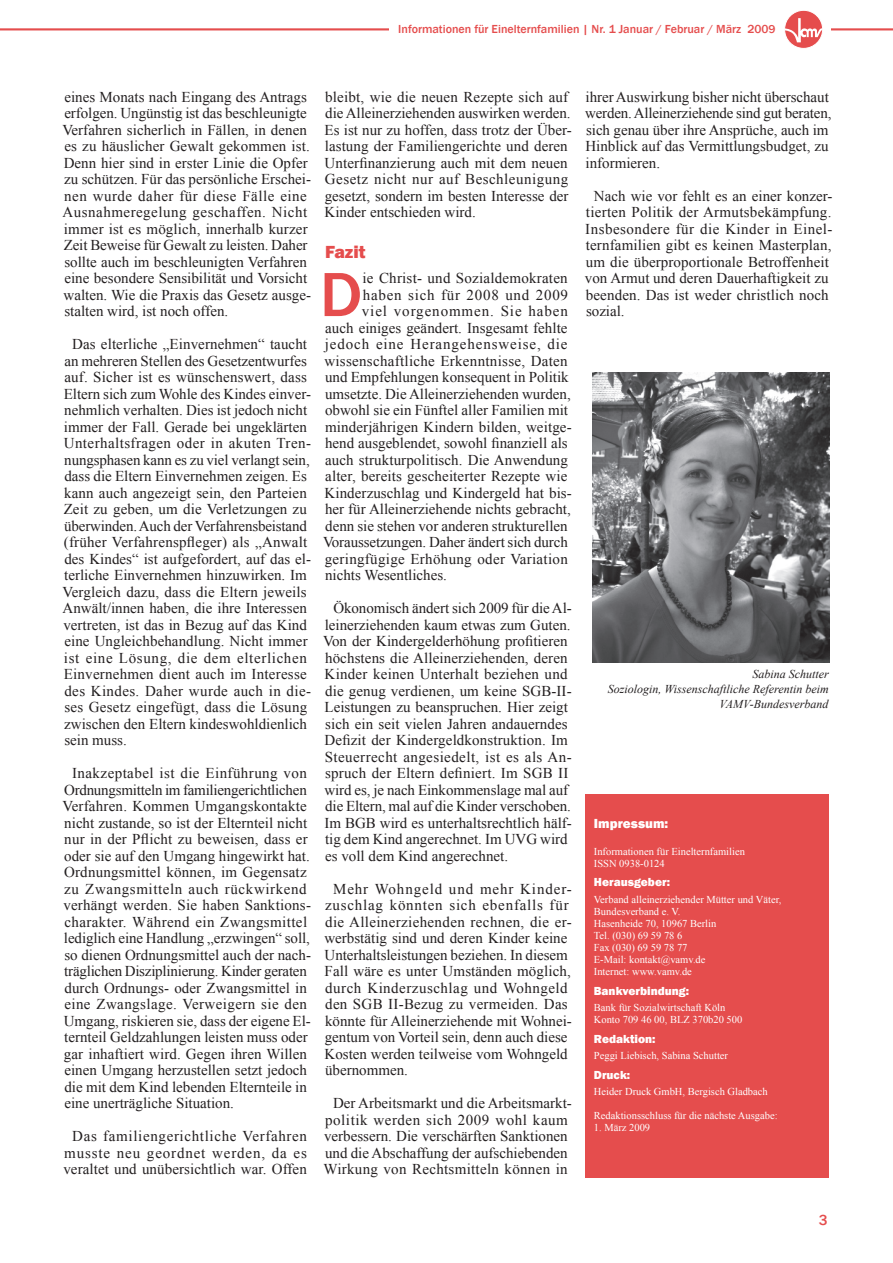
<style>
.page{position:relative;width:893px;height:1263px;background:#fff}
.page>*{position:absolute;margin:0;border:0;box-sizing:border-box;transform-origin:0 0}
.t1{font:500 64.5px "Franklin Gothic";color:#e54d4d}
.t2{font:800 18px "Franklin Gothic";color:#e54d4d}
.t3{font:15px/16.5px "Times New Roman";color:#231f20}
.t4{font:15px/16.5px "Times New Roman";letter-spacing:.045em;color:#231f20;text-align:center}
.t5{font:15px "Times New Roman";letter-spacing:.02em;color:#231f20}
.t6{font:15px "Times New Roman";letter-spacing:.06em;color:#231f20}
.t7{font:15px "Times New Roman";letter-spacing:.05em;color:#231f20}
.t8{font:500 15px "Franklin Gothic";color:#e54d4d}
.t9{font:800 13.5px "Franklin Gothic";color:#fff}
.t10{font:italic 12px/15px "Times New Roman";color:#231f20;text-align:right}
.t11{font:500 12px "Franklin Gothic";color:#e54d4d}
.t12{font:800 12px "Franklin Gothic";color:#fff}
.t13{font:10.5px/12px "Times New Roman";color:#fff}
</style>
<div class="page">
<hr style="left:0;top:28px;width:893px;height:2px;background:#e54d4d">
<div style="left:390px;top:16px;width:396px;height:25px;background:#fff"></div>
<div style="left:784px;top:10px;width:46px;height:39px;background:#fff"></div>
<div style="left:785px;top:10px;width:38px;height:38px;background:#e54d4d;border-radius:50%"></div>
<svg style="left:786px;top:18px;width:35px;height:24px"></svg>
<div style="left:784px;top:10px;width:39px;height:38px;border:1px solid #fff;border-radius:50%"></div>
<div style="left:585px;top:795px;width:244px;height:383px;background:#e54d4d"></div>
<img style="left:592px;top:372px;width:237px;height:291px">
<p class="t11" style="left:398px;top:22px;width:379px">Informationen für Einelternfamilien | Nr. 1 Januar / Februar / März 2009</p>
<p class="t3" style="left:62px;top:88px;width:250px">eines Monats nach Eingang des Antrags erfolgen. Ungünstig ist das beschleunigte Verfahren sicherlich in Fällen, in denen es zu häuslicher Gewalt gekommen ist.<br>Denn hier sind in erster Linie die Opfer zu schützen. Für das persönliche Erschei&shy;nen wurde daher für diese Fälle eine Ausnahmeregelung geschaffen. Nicht immer ist es möglich, innerhalb kurzer Zeit Beweise für Gewalt zu leisten. Daher sollte auch im beschleunigten Verfahren eine besondere Sensibilität und Vorsicht walten. Wie die Praxis das Gesetz ausge&shy;stalten wird, ist noch offen.</p>
<p class="t3" style="left:62px;top:336px;width:250px;text-indent:10px">Das elterliche „Einvernehmen“ taucht an mehreren Stellen des Gesetzentwurfes auf. Sicher ist es wünschenswert, dass Eltern sich zum Wohle des Kindes einver&shy;nehmlich verhalten. Dies ist jedoch nicht immer der Fall. Gerade bei ungeklärten Unterhaltsfragen oder in akuten Tren&shy;nungsphasen kann es zu viel verlangt sein, dass die Eltern Einvernehmen zeigen. Es kann auch angezeigt sein, den Parteien Zeit zu geben, um die Verletzungen zu überwinden. Auch der Verfahrensbeistand (früher Verfahrenspfleger) als „Anwalt des Kindes“ ist aufgefordert, auf das el&shy;terliche Einvernehmen hinzuwirken. Im Vergleich dazu, dass die Eltern jeweils Anwält/innen haben, die ihre Interessen vertreten, ist das in Bezug auf das Kind eine Ungleichbehandlung. Nicht immer ist eine Lösung, die dem elterlichen Einvernehmen dient auch im Interesse des Kindes. Daher wurde auch in die&shy;ses Gesetz eingefügt, dass die Lösung zwischen den Eltern kindeswohldienlich sein muss.</p>
<p class="t3" style="left:62px;top:765px;width:250px;text-indent:10px">Inakzeptabel ist die Einführung von Ordnungsmitteln im familiengerichtlichen Verfahren. Kommen Umgangskontakte nicht zustande, so ist der Elternteil nicht nur in der Pflicht zu beweisen, dass er oder sie auf den Umgang hingewirkt hat.<br>Ordnungsmittel können, im Gegensatz zu Zwangsmitteln auch rückwirkend verhängt werden. Sie haben Sanktions&shy;charakter. Während ein Zwangsmittel lediglich eine Handlung „erzwingen“ soll, so dienen Ordnungsmittel auch der nach&shy;träglichen Disziplinierung. Kinder geraten durch Ordnungs- oder Zwangsmittel in eine Zwangslage. Verweigern sie den Umgang, riskieren sie, dass der eigene El&shy;ternteil Geldzahlungen leisten muss oder gar inhaftiert wird. Gegen ihren Willen einen Umgang herzustellen setzt jedoch die mit dem Kind lebenden Elternteile in eine unerträgliche Situation.</p>
<p class="t4" style="left:63px;top:1128px;width:245px">Das familiengerichtliche Verfahren musste neu geordnet werden, da es veraltet und unübersichtlich war. Offen</p>
<p class="t3" style="left:325px;top:88px;width:249px">bleibt, wie die neuen Rezepte sich auf die Alleinerziehenden auswirken werden.<br>Es ist nur zu hoffen, dass trotz der Über&shy;lastung der Familiengerichte und deren Unterfinanzierung auch mit dem neuen Gesetz nicht nur auf Beschleunigung gesetzt, sondern im besten Interesse der Kinder entschieden wird.</p>
<p class="t2" style="left:325px;top:240px;width:42px">Fazit</p>
<h1 class="t1" style="left:320px;top:255px;width:44px">D</h1>
<p class="t3" style="left:363px;top:270px;width:207px">ie Christ- und Sozialdemokraten</p>
<p class="t7" style="left:363px;top:284px;width:207px">haben sich für 2008 und 2009</p>
<p class="t6" style="left:362px;top:301px;width:207px">viel vorgenommen. Sie haben</p>
<p class="t3" style="left:325px;top:319px;width:244px">auch einiges geändert. Insgesamt fehlte</p>
<p class="t6" style="left:325px;top:334px;width:244px">jedoch eine Herangehensweise, die</p>
<p class="t5" style="left:324px;top:350px;width:245px">wissenschaftliche Erkenntnisse, Daten</p>
<p class="t3" style="left:325px;top:369px;width:245px">und Empfehlungen konsequent in Politik</p>
<p class="t3" style="left:325px;top:385px;width:247px">umsetzte. Die Alleinerziehenden wurden,</p>
<p class="t3" style="left:325px;top:402px;width:244px">obwohl sie ein Fünftel aller Familien mit</p>
<p class="t3" style="left:325px;top:418px;width:248px">minderjährigen Kindern bilden, weitge-</p>
<p class="t3" style="left:325px;top:435px;width:244px">hend ausgeblendet, sowohl finanziell als</p>
<p class="t3" style="left:325px;top:451px;width:244px">auch strukturpolitisch. Die Anwendung</p>
<p class="t3" style="left:325px;top:468px;width:244px">alter, bereits gescheiterter Rezepte wie</p>
<p class="t3" style="left:325px;top:484px;width:249px">Kinderzuschlag und Kindergeld hat bis-</p>
<p class="t3" style="left:325px;top:501px;width:247px">her für Alleinerziehende nichts gebracht,</p>
<p class="t3" style="left:325px;top:517px;width:244px">denn sie stehen vor anderen strukturellen</p>
<p class="t3" style="left:323px;top:534px;width:246px">Voraussetzungen. Daher ändert sich durch</p>
<p class="t5" style="left:325px;top:548px;width:245px">geringfügige Erhöhung oder Variation</p>
<p class="t3" style="left:325px;top:567px;width:123px">nichts Wesentliches.</p>
<p class="t3" style="left:323px;top:600px;width:250px;text-indent:10px">Ökonomisch ändert sich 2009 für die Al&shy;leinerziehenden kaum etwas zum Guten.<br>Von der Kindergelderhöhung profitieren höchstens die Alleinerziehenden, deren Kinder keinen Unterhalt beziehen und die genug verdienen, um keine SGB-II-Leistungen zu beanspruchen. Hier zeigt sich ein seit vielen Jahren andauerndes Defizit der Kindergeldkonstruktion. Im Steuerrecht angesiedelt, ist es als An&shy;spruch der Eltern definiert. Im SGB II wird es, je nach Einkommenslage mal auf die Eltern, mal auf die Kinder verschoben.<br>Im BGB wird es unterhaltsrechtlich hälf&shy;tig dem Kind angerechnet. Im UVG wird es voll dem Kind angerechnet.</p>
<p class="t3" style="left:324px;top:880px;width:249px;text-indent:9px">Mehr Wohngeld und mehr Kinder&shy;zuschlag könnten sich ebenfalls für die Alleinerziehenden rechnen, die er&shy;werbstätig sind und deren Kinder keine Unterhaltsleistungen beziehen. In diesem Fall wäre es unter Umständen möglich, durch Kinderzuschlag und Wohngeld den SGB II-Bezug zu vermeiden. Das könnte für Alleinerziehende mit Wohnei&shy;gentum von Vorteil sein, denn auch diese Kosten werden teilweise vom Wohngeld übernommen.</p>
<p class="t3" style="left:323px;top:1095px;width:250px;text-indent:10px">Der Arbeitsmarkt und die Arbeitsmarkt&shy;politik werden sich 2009 wohl kaum verbessern. Die verschärften Sanktionen und die Abschaffung der aufschiebenden Wirkung von Rechtsmitteln können in</p>
<p class="t3" style="left:585px;top:88px;width:248px">ihrer Auswirkung bisher nicht überschaut werden. Alleinerziehende sind gut beraten, sich genau über ihre Ansprüche, auch im Hinblick auf das Vermittlungsbudget, zu informieren.</p>
<p class="t3" style="left:585px;top:187px;width:249px;text-indent:9px">Nach wie vor fehlt es an einer konzer&shy;tierten Politik der Armutsbekämpfung.<br>Insbesondere für die Kinder in Einel&shy;ternfamilien gibt es keinen Masterplan, um die überproportionale Betroffenheit von Armut und deren Dauerhaftigkeit zu beenden. Das ist weder christlich noch sozial.</p>
<p class="t10" style="left:608px;top:666px;width:222px">Sabina Schutter<br>Soziologin, Wissenschaftliche Referentin beim<br>VAMV-Bundesverband</p>
<p class="t9" style="left:594px;top:814px;width:76px">Impressum:</p>
<p class="t13" style="left:594px;top:845px;width:153px">Informationen für Einelternfamilien<br>ISSN 0938-0124</p>
<p class="t12" style="left:594px;top:875px;width:78px">Herausgeber:</p>
<p class="t13" style="left:594px;top:893px;width:189px">Verband alleinerziehender Mütter und Väter,<br>Bundesverband e. V.<br>Hasenheide 70, 10967 Berlin<br>Tel. (030) 69 59 78 6<br>Fax (030) 69 59 78 77<br>E-Mail: kontakt@vamv.de<br>Internet: www.vamv.de</p>
<p class="t12" style="left:594px;top:983px;width:97px">Bankverbindung:</p>
<p class="t13" style="left:594px;top:1001px;width:150px">Bank für Sozialwirtschaft Köln<br>Konto 709 46 00, BLZ 370b20 500</p>
<p class="t12" style="left:594px;top:1031px;width:63px">Redaktion:</p>
<p class="t13" style="left:594px;top:1049px;width:136px">Peggi Liebisch, Sabina Schutter</p>
<p class="t12" style="left:594px;top:1067px;width:38px">Druck:</p>
<p class="t13" style="left:594px;top:1085px;width:175px">Heider Druck GmbH, Bergisch Gladbach</p>
<p class="t13" style="left:594px;top:1109px;width:185px">Redaktionsschluss für die nächste Ausgabe:</p>
<p class="t13" style="left:594px;top:1121px;width:58px">1. März 2009</p>
<p class="t8" style="left:819px;top:1210px;width:10px">3</p>
</div>
